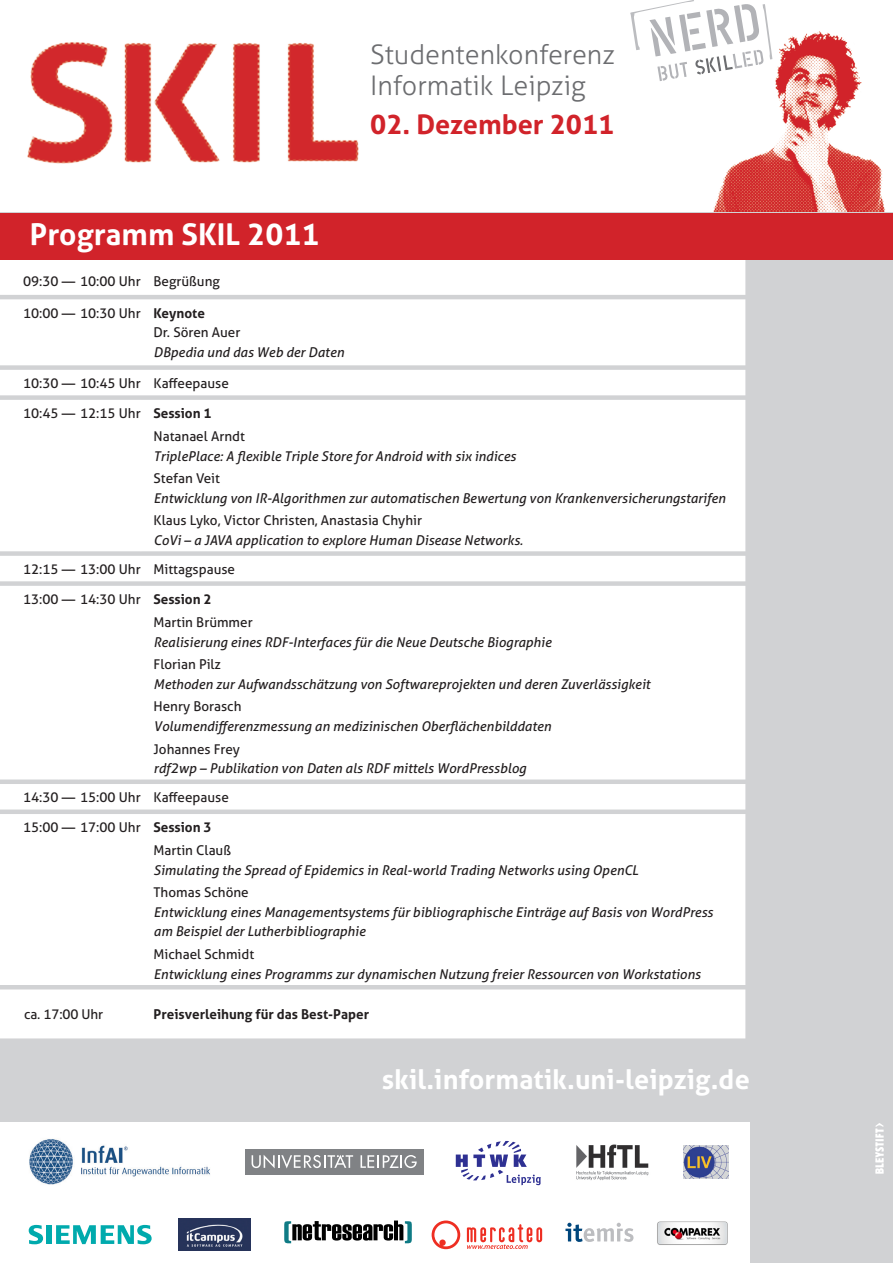
<style>
.page{position:relative;width:893px;height:1263px;background:#fff}
.page>*{position:absolute;margin:0;border:0;box-sizing:border-box;transform-origin:0 0}
.t1{font:700 30px "Aller";letter-spacing:.005em;color:#fff}
.t2{font:300 27px "Aller";color:#6c6d70}
.t3{font:700 27px "Aller";letter-spacing:.005em;color:#fff}
.t4{font:700 27px "Aller";color:#d1232a}
.Präsentationstitel{font:italic 13.5px "Aller";color:#231f20}
.Fließtext{font:13.5px "Aller";color:#231f20}
.Fließtext-2{font:700 13.5px "Aller";color:#231f20}
.Präsentationstitel-2{font:13.5px "Aller";color:#231f20}
.Fließtext-3{font:italic 13.5px "Aller";color:#231f20}
</style>
<div class="page">
<img style="left:686px;top:31px;width:207px;height:182px">
<svg style="left:630px;top:0;width:142px;height:81px"></svg>
<div style="left:0;top:213px;width:893px;height:1050px;background:#d1d2d4"></div>
<svg style="left:875px;top:1123px;width:9px;height:51px"></svg>
<div style="left:0;top:259px;width:745px;height:779px;background:#fff"></div>
<div style="left:0;top:1123px;width:750px;height:140px;background:#fff"></div>
<img style="left:657px;top:1221px;width:71px;height:24px">
<img style="left:29px;top:1139px;width:181px;height:46px">
<img style="left:178px;top:1218px;width:73px;height:32px">
<img style="left:683px;top:1145px;width:45px;height:33px">
<img style="left:576px;top:1144px;width:73px;height:36px">
<div style="left:0;top:213px;width:893px;height:46px;background:#d1232a"></div>
<img style="left:27px;top:42px;width:332px;height:122px">
<div style="left:245px;top:1149px;width:178px;height:25px;background:#808285"></div>
<svg style="left:361px;top:1155px;width:56px;height:13px"></svg>
<svg style="left:252px;top:1155px;width:101px;height:13px"></svg>
<svg style="left:456px;top:1141px;width:85px;height:44px"></svg>
<svg style="left:284px;top:1220px;width:128px;height:23px"></svg>
<svg style="left:29px;top:1225px;width:14px;height:19px"></svg>
<div style="left:46px;top:1225px;width:5px;height:19px;background:#00aaad"></div>
<svg style="left:56px;top:1225px;width:96px;height:19px"></svg>
<svg style="left:565px;top:1223px;width:68px;height:19px"></svg>
<svg style="left:432px;top:1220px;width:28px;height:29px"></svg>
<svg style="left:467px;top:1224px;width:75px;height:25px"></svg>
<p class="t1" style="left:30px;top:216px;width:291px">Programm SKIL 2011</p>
<p class="t2" style="left:370px;top:38px;width:246px">Studentenkonferenz</p>
<p class="t2" style="left:370px;top:69px;width:217px">Informatik Leipzig</p>
<p class="t4" style="left:370px;top:108px;width:246px">02. Dezember 2011</p>
<p class="Fließtext" style="left:23px;top:273px;width:119px">09:30 — 10:00 Uhr</p>
<p class="Fließtext" style="left:154px;top:273px;width:68px">Begrüßung</p>
<p class="Fließtext" style="left:23px;top:305px;width:119px">10:00 — 10:30 Uhr</p>
<p class="Fließtext-2" style="left:154px;top:305px;width:53px">Keynote</p>
<p class="Fließtext" style="left:154px;top:324px;width:88px">Dr. Sören Auer</p>
<p class="Fließtext-3" style="left:154px;top:344px;width:192px">DBpedia und das Web der Daten</p>
<p class="Fließtext" style="left:23px;top:375px;width:119px">10:30 — 10:45 Uhr</p>
<p class="Fließtext" style="left:154px;top:375px;width:77px">Kaffeepause</p>
<p class="Fließtext" style="left:23px;top:405px;width:119px">10:45 — 12:15 Uhr</p>
<p class="Fließtext-2" style="left:154px;top:405px;width:60px">Session 1</p>
<p class="Fließtext" style="left:154px;top:428px;width:93px">Natanael Arndt</p>
<p class="Präsentationstitel" style="left:154px;top:447px;width:364px">TriplePlace: A flexible Triple Store for Android with six indices</p>
<p class="Präsentationstitel-2" style="left:154px;top:470px;width:68px">Stefan Veit</p>
<p class="Präsentationstitel" style="left:154px;top:490px;width:574px">Entwicklung von IR-Algorithmen zur automatischen Bewertung von Krankenversicherungstarifen</p>
<p class="Fließtext" style="left:154px;top:512px;width:270px">Klaus Lyko, Victor Christen, Anastasia Chyhir</p>
<p class="Präsentationstitel" style="left:154px;top:532px;width:371px">CoVi – a JAVA application to explore Human Disease Networks.</p>
<p class="Fließtext" style="left:23px;top:560px;width:119px">12:15 — 13:00 Uhr</p>
<p class="Fließtext" style="left:154px;top:560px;width:83px">Mittagspause</p>
<p class="Fließtext" style="left:23px;top:591px;width:119px">13:00 — 14:30 Uhr</p>
<p class="Fließtext-2" style="left:154px;top:591px;width:60px">Session 2</p>
<p class="Fließtext" style="left:154px;top:614px;width:101px">Martin Brümmer</p>
<p class="Präsentationstitel" style="left:154px;top:633px;width:399px">Realisierung eines RDF-Interfaces für die Neue Deutsche Biographie</p>
<p class="Präsentationstitel-2" style="left:154px;top:656px;width:69px">Florian Pilz</p>
<p class="Präsentationstitel" style="left:154px;top:676px;width:498px">Methoden zur Aufwandsschätzung von Softwareprojekten und deren Zuverlässigkeit</p>
<p class="Fließtext" style="left:154px;top:698px;width:90px">Henry Borasch</p>
<p class="Präsentationstitel" style="left:154px;top:718px;width:399px">Volumendifferenzmessung an medizinischen Oberflächenbilddaten</p>
<p class="Präsentationstitel-2" style="left:154px;top:741px;width:88px">Johannes Frey</p>
<p class="Präsentationstitel" style="left:154px;top:760px;width:374px">rdf2wp – Publikation von Daten als RDF mittels WordPressblog</p>
<p class="Fließtext" style="left:23px;top:789px;width:119px">14:30 — 15:00 Uhr</p>
<p class="Fließtext" style="left:154px;top:789px;width:77px">Kaffeepause</p>
<p class="Fließtext" style="left:23px;top:819px;width:119px">15:00 — 17:00 Uhr</p>
<p class="Fließtext-2" style="left:154px;top:819px;width:60px">Session 3</p>
<p class="Präsentationstitel-2" style="left:154px;top:842px;width:79px">Martin Clauß</p>
<p class="Präsentationstitel" style="left:154px;top:862px;width:486px">Simulating the Spread of Epidemics in Real-world Trading Networks using OpenCL</p>
<p class="Fließtext" style="left:154px;top:884px;width:97px">Thomas Schöne</p>
<p class="Präsentationstitel" style="left:154px;top:904px;width:561px">Entwicklung eines Managementsystems für bibliographische Einträge auf Basis von WordPress</p>
<p class="Präsentationstitel" style="left:154px;top:923px;width:213px">am Beispiel der Lutherbibliographie</p>
<p class="Präsentationstitel-2" style="left:154px;top:946px;width:102px">Michael Schmidt</p>
<p class="Präsentationstitel" style="left:154px;top:965px;width:549px">Entwicklung eines Programms zur dynamischen Nutzung freier Ressourcen von Workstations</p>
<p class="Fließtext" style="left:24px;top:1006px;width:81px">ca. 17:00 Uhr</p>
<p class="Fließtext-2" style="left:154px;top:1006px;width:217px">Preisverleihung für das Best-Paper</p>
<p class="t3" style="left:382px;top:1063px;width:369px">skil.informatik.uni-leipzig.de</p>
</div>
